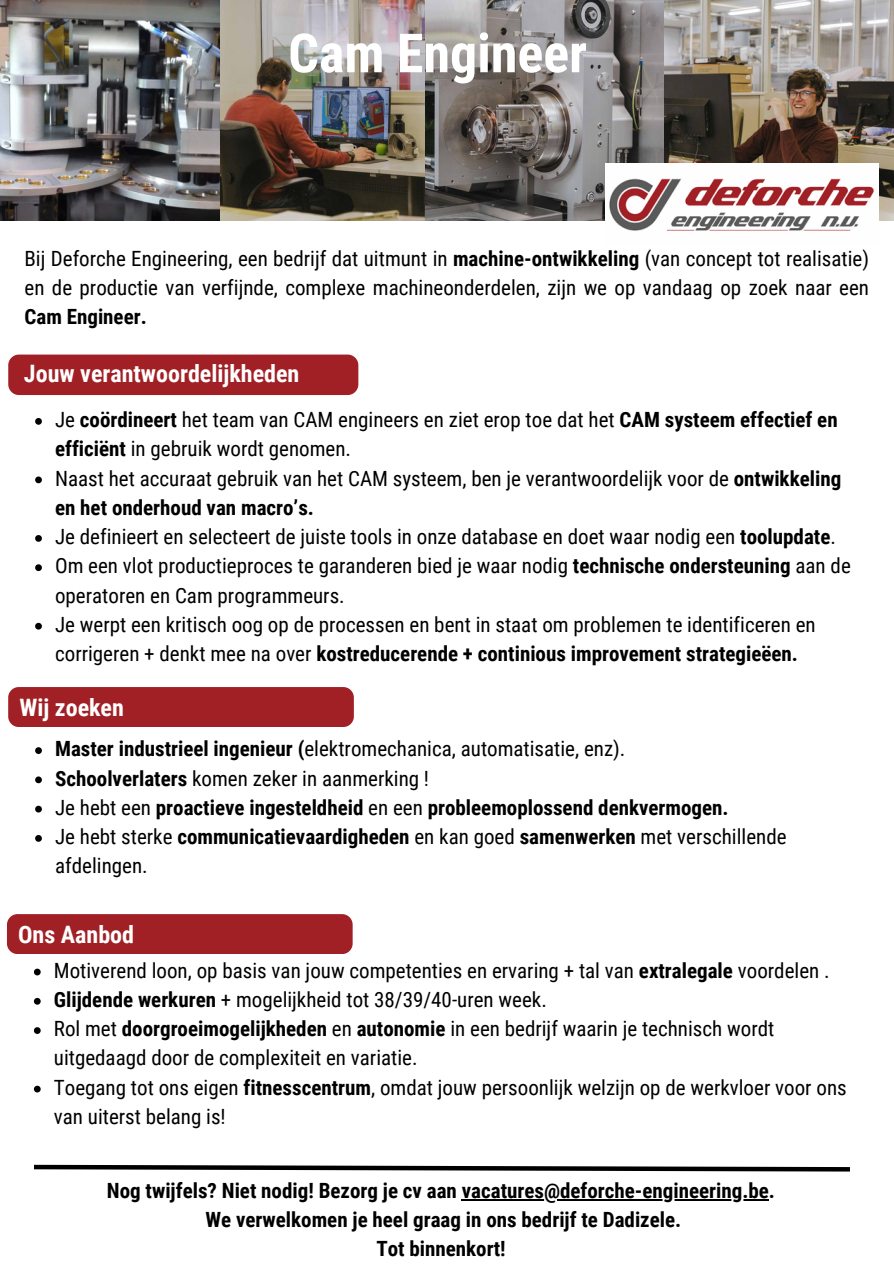
<style>
.page{position:relative;width:894px;height:1264px;background:#fff}
.page>*{position:absolute;margin:0;border:0;box-sizing:border-box;transform-origin:0 0}
.t1{font:700 54px "Roboto Condensed";color:#fff}
.t2{font:700 24px "Roboto Condensed";color:#fff}
.t3{font:21px/29.2px "Roboto Condensed";color:#000}
.t4{font:700 21px/29.2px "Roboto Condensed";color:#000;text-align:center}
.s1{font-weight:700}
.s2{font-weight:400}
</style>
<div class="page">
<img style="left:0;top:0;width:893px;height:220px">
<img style="left:605px;top:163px;width:273px;height:68px">
<div style="left:8px;top:354px;width:350px;height:41px;background:#a12025"></div>
<svg style="left:35px;top:418px;width:7px;height:7px"></svg>
<svg style="left:35px;top:476px;width:7px;height:7px"></svg>
<svg style="left:35px;top:535px;width:7px;height:7px"></svg>
<svg style="left:35px;top:564px;width:7px;height:7px"></svg>
<svg style="left:35px;top:623px;width:7px;height:6px"></svg>
<svg style="left:35px;top:747px;width:7px;height:7px"></svg>
<svg style="left:35px;top:776px;width:7px;height:7px"></svg>
<svg style="left:35px;top:805px;width:7px;height:7px"></svg>
<svg style="left:35px;top:835px;width:7px;height:6px"></svg>
<div style="left:8px;top:687px;width:346px;height:39px;background:#a12025"></div>
<div style="left:7px;top:914px;width:345px;height:39px;background:#a12025"></div>
<svg style="left:34px;top:968px;width:7px;height:7px"></svg>
<svg style="left:34px;top:997px;width:7px;height:7px"></svg>
<svg style="left:34px;top:1027px;width:7px;height:6px"></svg>
<svg style="left:34px;top:1085px;width:7px;height:7px"></svg>
<hr style="left:461px;top:1198px;width:307px;height:2px;background:#000">
<svg style="left:34px;top:1164px;width:816px;height:8px"></svg>
<p class="t1" style="left:288px;top:22px;width:300px">Cam Engineer</p>
<p class="t3" style="left:25px;top:244px;width:845px;text-align:justify">Bij Deforche Engineering, een bedrijf dat uitmunt in <span class="s1">machine-ontwikkeling</span> (van concept tot realisatie) en de productie van verfijnde, complexe machineonderdelen, zijn we op vandaag op zoek naar een <span class="s1">Cam Engineer.</span></p>
<p class="t2" style="left:24px;top:360px;width:277px">Jouw verantwoordelijkheden</p>
<h2 class="t3" style="left:55px;top:405px;width:783px">Je <span class="s1">coördineert</span> het team van CAM engineers en ziet erop toe dat het <span class="s1">CAM systeem effectief en efficiënt</span> in gebruik wordt genomen.</h2>
<p class="t3" style="left:55px;top:463px;width:787px">Naast het accuraat gebruik van het CAM systeem, ben je verantwoordelijk voor de <span class="s1">ontwikkeling en het onderhoud van macro’s.</span></p>
<p class="t3" style="left:55px;top:522px;width:782px">Je definieert en selecteert de juiste tools in onze database en doet waar nodig een <span class="s1">toolupdate</span>.</p>
<p class="t3" style="left:55px;top:551px;width:797px">Om een vlot productieproces te garanderen bied je waar nodig <span class="s1">technische ondersteuning</span> aan de operatoren en Cam programmeurs.</p>
<p class="t3" style="left:55px;top:610px;width:762px">Je werpt een kritisch oog op de processen en bent in staat om problemen te identificeren en corrigeren + denkt mee na over <span class="s1">kostreducerende + continious improvement strategieëen.</span></p>
<p class="t2" style="left:19px;top:693px;width:106px">Wij zoeken</p>
<p class="t3" style="left:55px;top:734px;width:571px"><span class="s1">Master industrieel ingenieur (</span>elektromechanica, automatisatie, enz).</p>
<h2 class="t3" style="left:55px;top:763px;width:375px"><span class="s1">Schoolverlaters</span> komen zeker in aanmerking !</h2>
<p class="t4" style="left:55px;top:793px;width:675px"><span class="s2">Je hebt een</span> proactieve ingesteldheid <span class="s2">en een</span> probleemoplossend denkvermogen.</p>
<p class="t3" style="left:55px;top:822px;width:732px">Je hebt sterke <span class="s1">communicatievaardigheden</span> en kan goed <span class="s1">samenwerken</span> met verschillende afdelingen.</p>
<p class="t2" style="left:18px;top:920px;width:117px">Ons Aanbod</p>
<p class="t3" style="left:54px;top:955px;width:777px">Motiverend loon, op basis van jouw competenties en ervaring + tal van <span class="s1">extralegale</span> voordelen .</p>
<p class="t3" style="left:54px;top:985px;width:494px"><span class="s1">Glijdende werkuren</span> + mogelijkheid tot 38/39/40-uren week.</p>
<h2 class="t3" style="left:54px;top:1014px;width:721px">Rol met <span class="s1">doorgroeimogelijkheden</span> en <span class="s1">autonomie</span> in een bedrijf waarin je technisch wordt uitgedaagd door de complexiteit en variatie.</h2>
<p class="t3" style="left:54px;top:1072px;width:794px">Toegang tot ons eigen <span class="s1">fitnesscentrum</span>, omdat jouw persoonlijk welzijn op de werkvloer voor ons van uiterst belang is!</p>
<p class="t4" style="left:107px;top:1176px;width:669px">Nog twijfels? Niet nodig! Bezorg je cv aan vacatures@deforche-engineering.be.</p>
<p class="t4" style="left:205px;top:1205px;width:477px">We verwelkomen je heel graag in ons bedrijf te Dadizele.<br>Tot binnenkort!</p>
</div>
